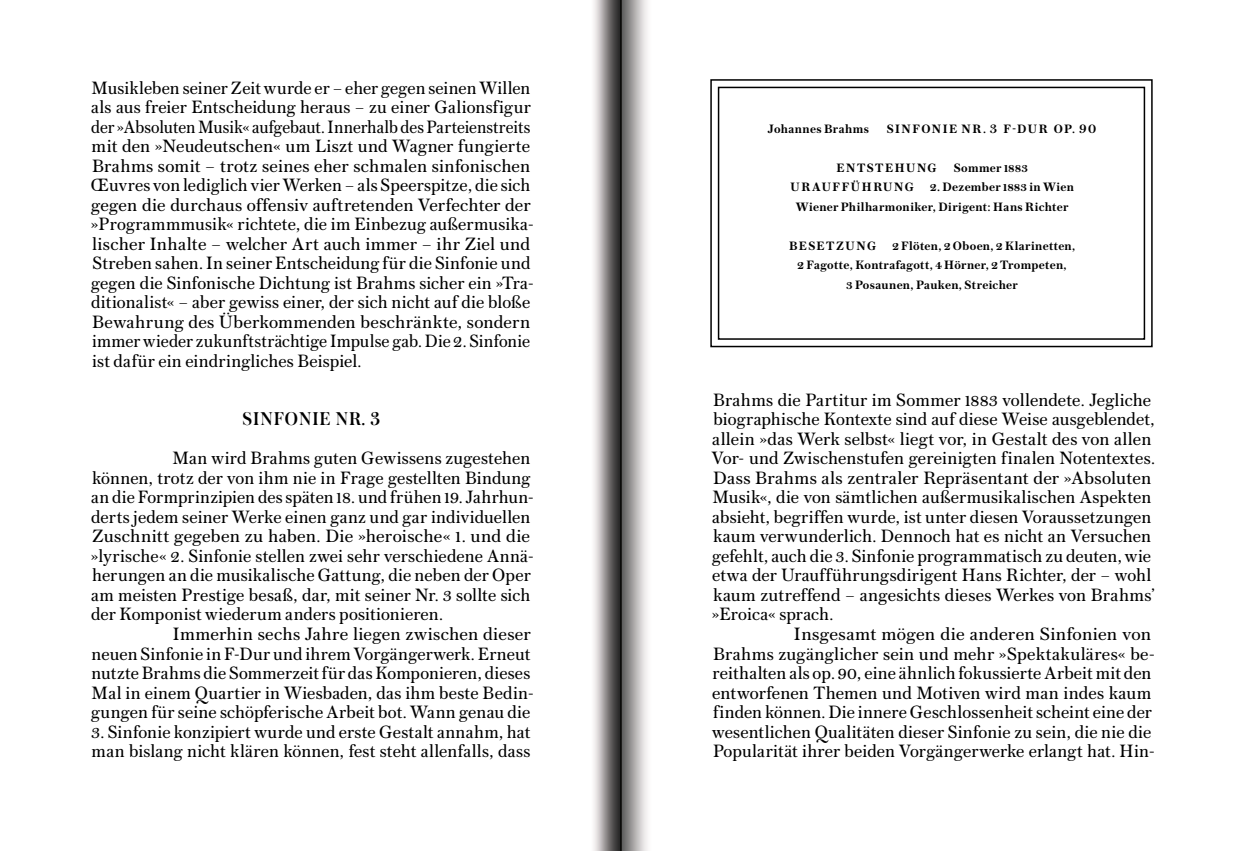
<style>
.page{position:relative;width:1242px;height:851px;background:#fff}
.page>*{position:absolute;margin:0;border:0;box-sizing:border-box;transform-origin:0 0}
.t1{font:500 19.5px "Austin";letter-spacing:.045em;color:#000}
.t2{font:18.75px/19.5px "Austin Text";letter-spacing:.01em;color:#000}
.t3{font:18.75px "Austin Text";letter-spacing:.01em;color:#000;scale:1.04 1}
.t4{font:18.75px "Austin Text";letter-spacing:.01em;color:#000;scale:1.05 1}
.t5{font:600 12.75px/19.5px "Austin Text";letter-spacing:.035em;color:#000}
.t6{font:600 12.75px "Austin Text";letter-spacing:.12em;color:#000}
.t7{font:600 12.75px "Austin Text";letter-spacing:.125em;color:#000}
</style>
<div class="page">
<svg style="left:710px;top:79px;width:443px;height:269px"></svg>
<div style="left:718px;top:87px;width:427px;height:253px;border:2px solid #000"></div>
<div style="left:621px;top:0;width:32px;height:850px;background:linear-gradient(to right,#615f5f,#fff)"></div>
<hr style="left:621px;top:0;width:1px;height:850px;background:#0f0e0c">
<div style="left:589px;top:0;width:32px;height:850px;background:linear-gradient(to right,#fff,#211f1f)"></div>
<p class="t2" style="left:91px;top:77px;width:444px">Musikleben seiner Zeit wurde er – eher gegen seinen Willen als aus freier Entscheidung heraus – zu einer Galionsfigur der »Absoluten Musik« aufgebaut. Innerhalb des Parteienstreits mit den »Neudeutschen« um Liszt und Wagner fungierte Brahms somit – trotz seines eher schmalen sinfonischen Œuvres von lediglich vier Werken – als Speerspitze, die sich gegen die durchaus offensiv auftretenden Verfechter der »Programmmusik« richtete, die im Einbezug außermusika&shy;lischer Inhalte – welcher Art auch immer – ihr Ziel und Streben sahen. In seiner Entscheidung für die Sinfonie und gegen die Sinfonische Dichtung ist Brahms sicher ein »Tra&shy;ditionalist« – aber gewiss einer, der sich nicht auf die bloße Bewahrung des Überkommenden beschränkte, sondern immer wieder zukunftsträchtige Impulse gab. Die 2. Sinfonie ist dafür ein eindringliches Beispiel.</p>
<p class="t1" style="left:243px;top:405px;width:139px">SINFONIE NR. 3</p>
<p class="t2" style="left:172px;top:448px;width:359px">Man wird Brahms guten Gewissens zugestehen</p>
<p class="t2" style="left:92px;top:467px;width:440px">können, trotz der von ihm nie in Frage gestellten Bindung</p>
<p class="t2" style="left:91px;top:487px;width:444px">an die Formprinzipien des späten 18. und frühen 19. Jahrhun-</p>
<p class="t2" style="left:91px;top:506px;width:441px">derts jedem seiner Werke einen ganz und gar individuellen</p>
<p class="t3" style="left:92px;top:523px;width:423px">Zuschnitt gegeben zu haben. Die »heroische« 1. und die</p>
<p class="t2" style="left:91px;top:545px;width:444px">»lyrische« 2. Sinfonie stellen zwei sehr verschiedene Annä-</p>
<p class="t2" style="left:92px;top:565px;width:440px">herungen an die musikalische Gattung, die neben der Oper</p>
<p class="t2" style="left:91px;top:584px;width:441px">am meisten Prestige besaß, dar, mit seiner Nr. 3 sollte sich</p>
<p class="t2" style="left:91px;top:604px;width:353px">der Komponist wiederum anders positionieren.</p>
<p class="t2" style="left:173px;top:623px;width:359px">Immerhin sechs Jahre liegen zwischen dieser</p>
<p class="t2" style="left:92px;top:643px;width:440px">neuen Sinfonie in F-Dur und ihrem Vorgängerwerk. Erneut</p>
<p class="t2" style="left:92px;top:662px;width:440px">nutzte Brahms die Sommerzeit für das Komponieren, dieses</p>
<p class="t2" style="left:92px;top:682px;width:444px">Mal in einem Quartier in Wiesbaden, das ihm beste Bedin-</p>
<p class="t2" style="left:91px;top:701px;width:440px">gungen für seine schöpferische Arbeit bot. Wann genau die</p>
<p class="t2" style="left:91px;top:721px;width:440px">3. Sinfonie konzipiert wurde und erste Gestalt annahm, hat man bislang nicht klären können, fest steht allenfalls, dass</p>
<p class="t5" style="left:768px;top:118px;width:103px">Johannes Brahms</p>
<p class="t6" style="left:886px;top:119px;width:211px">SINFONIE NR. 3 F-DUR OP. 90</p>
<p class="t6" style="left:836px;top:158px;width:101px">ENTSTEHUNG</p>
<p class="t5" style="left:953px;top:157px;width:76px">Sommer 1883</p>
<p class="t7" style="left:790px;top:178px;width:125px">URAUFFÜHRUNG</p>
<p class="t5" style="left:796px;top:177px;width:279px;text-indent:134px">2. Dezember 1883 in Wien<br>Wiener Philharmoniker, Dirigent: Hans Richter</p>
<p class="t6" style="left:789px;top:236px;width:88px">BESETZUNG</p>
<p class="t5" style="left:892px;top:235px;width:184px">2 Flöten, 2 Oboen, 2 Klarinetten,</p>
<p class="t5" style="left:797px;top:255px;width:271px">2 Fagotte, Kontrafagott, 4 Hörner, 2 Trompeten,</p>
<p class="t5" style="left:846px;top:274px;width:173px">3 Posaunen, Pauken, Streicher</p>
<p class="t2" style="left:713px;top:389px;width:439px">Brahms die Partitur im Sommer 1883 vollendete. Jegliche</p>
<p class="t2" style="left:713px;top:409px;width:443px">biographische Kontexte sind auf diese Weise ausgeblendet,</p>
<p class="t2" style="left:712px;top:428px;width:441px">allein »das Werk selbst« liegt vor, in Gestalt des von allen</p>
<p class="t2" style="left:712px;top:448px;width:445px">Vor- und Zwischenstufen gereinigten finalen Notentextes.</p>
<p class="t2" style="left:713px;top:467px;width:439px">Dass Brahms als zentraler Repräsentant der »Absoluten</p>
<p class="t2" style="left:712px;top:487px;width:440px">Musik«, die von sämtlichen außermusikalischen Aspekten</p>
<p class="t2" style="left:712px;top:506px;width:441px">absieht, begriffen wurde, ist unter diesen Voraussetzungen</p>
<p class="t2" style="left:713px;top:526px;width:439px">kaum verwunderlich. Dennoch hat es nicht an Versuchen</p>
<p class="t2" style="left:712px;top:545px;width:440px">gefehlt, auch die 3. Sinfonie programmatisch zu deuten, wie</p>
<p class="t2" style="left:712px;top:565px;width:441px">etwa der Uraufführungsdirigent Hans Richter, der – wohl</p>
<p class="t2" style="left:713px;top:584px;width:443px">kaum zutreffend – angesichts dieses Werkes von Brahms’</p>
<p class="t2" style="left:712px;top:604px;width:123px">»Eroica« sprach.</p>
<p class="t4" style="left:794px;top:621px;width:342px">Insgesamt mögen die anderen Sinfonien von</p>
<p class="t2" style="left:713px;top:643px;width:443px">Brahms zugänglicher sein und mehr »Spektakuläres« be-</p>
<p class="t2" style="left:712px;top:662px;width:440px">reithalten als op. 90, eine ähnlich fokussierte Arbeit mit den</p>
<p class="t2" style="left:712px;top:682px;width:441px">entworfenen Themen und Motiven wird man indes kaum</p>
<p class="t2" style="left:713px;top:701px;width:440px">finden können. Die innere Geschlossenheit scheint eine der</p>
<p class="t2" style="left:712px;top:721px;width:440px">wesentlichen Qualitäten dieser Sinfonie zu sein, die nie die</p>
<p class="t2" style="left:713px;top:740px;width:443px">Popularität ihrer beiden Vorgängerwerke erlangt hat. Hin-</p>
</div>
